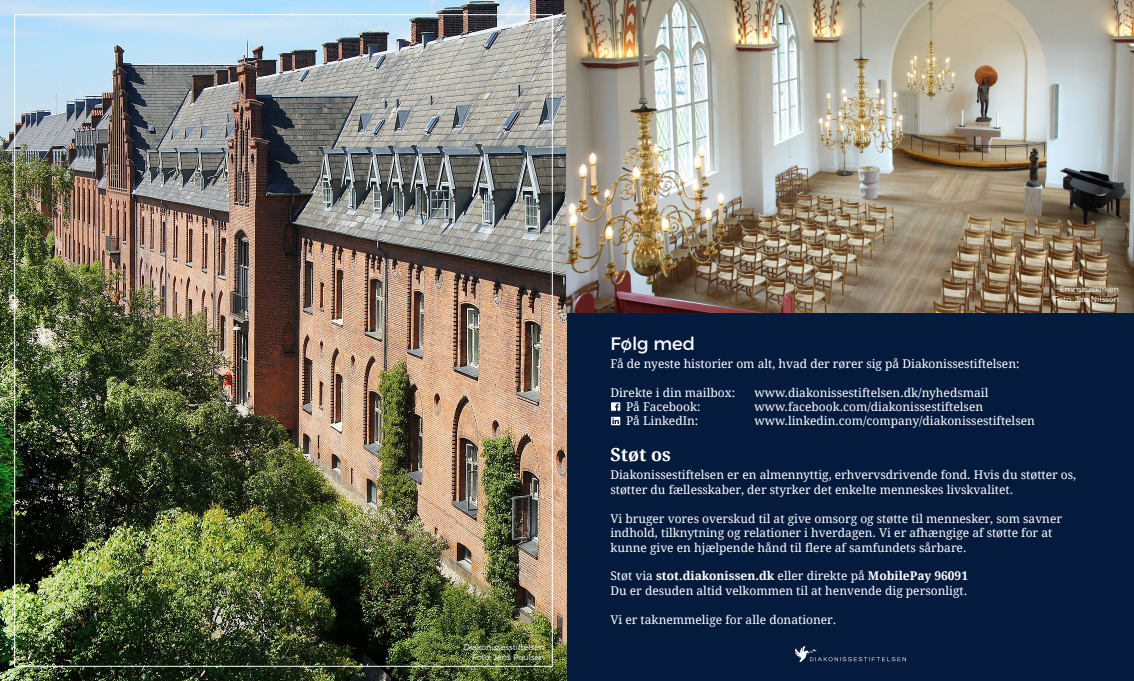
<style>
.page{position:relative;width:1134px;height:681px;background:#fff}
.page>*{position:absolute;margin:0;border:0;box-sizing:border-box;transform-origin:0 0}
.t1{font:18px "Montserrat";color:#fff}
.t2{font:700 18px "Droid Serif";color:#fff}
.t3{font:12px/14.4px "Droid Serif";color:#fff}
.t4{font:300 8px/9.6px "Montserrat";color:#fff;text-align:right}
.s1{font-weight:700}
</style>
<div class="page">
<div style="left:567px;top:0;width:567px;height:680px;background:#051b3e"></div>
<img style="left:0;top:0;width:567px;height:680px">
<svg style="left:795px;top:646px;width:111px;height:15px"></svg>
<img style="left:567px;top:0;width:567px;height:313px">
<svg style="left:611px;top:402px;width:9px;height:8px"></svg>
<svg style="left:611px;top:416px;width:9px;height:9px"></svg>
<p class="t4" style="left:464px;top:642px;width:82px">Diakonissesstiftelsen<br>Foto: Jens Poulsen</p>
<p class="t4" style="left:1054px;top:284px;width:67px">Emmauskirken<br>Foto: Jan Nilsson</p>
<h1 class="t1" style="left:610px;top:332px;width:86px">Følg med</h1>
<p class="t3" style="left:610px;top:356px;width:411px">Få de nyeste historier om alt, hvad der rører sig på Diakonissestiftelsen:</p>
<p class="t3" style="left:610px;top:385px;width:126px">Direkte i din mailbox:</p>
<p class="t3" style="left:754px;top:385px;width:235px">www.diakonissestiftelsen.dk/nyhedsmail</p>
<p class="t3" style="left:626px;top:399px;width:76px">På Facebook:</p>
<p class="t3" style="left:754px;top:399px;width:230px">www.facebook.com/diakonissestiftelsen</p>
<p class="t3" style="left:626px;top:414px;width:74px">På LinkedIn:</p>
<p class="t3" style="left:754px;top:414px;width:282px">www.linkedin.com/company/diakonissestiftelsen</p>
<h1 class="t2" style="left:610px;top:444px;width:62px">Støt os</h1>
<p class="t3" style="left:610px;top:468px;width:467px">Diakonissestiftelsen er en almennyttig, erhvervsdrivende fond. Hvis du støtter os, støtter du fællesskaber, der styrker det enkelte menneskes livskvalitet.</p>
<p class="t3" style="left:610px;top:511px;width:453px">Vi bruger vores overskud til at give omsorg og støtte til mennesker, som savner indhold, tilknytning og relationer i hverdagen. Vi er afhængige af støtte for at kunne give en hjælpende hånd til flere af samfundets sårbare.</p>
<p class="t3" style="left:610px;top:568px;width:359px">Støt via <span class="s1">stot.diakonissen.dk</span> eller direkte på <span class="s1">MobilePay 96091<br></span>Du er desuden altid velkommen til at henvende dig personligt.</p>
<p class="t3" style="left:610px;top:612px;width:227px">Vi er taknemmelige for alle donationer.</p>
</div>
